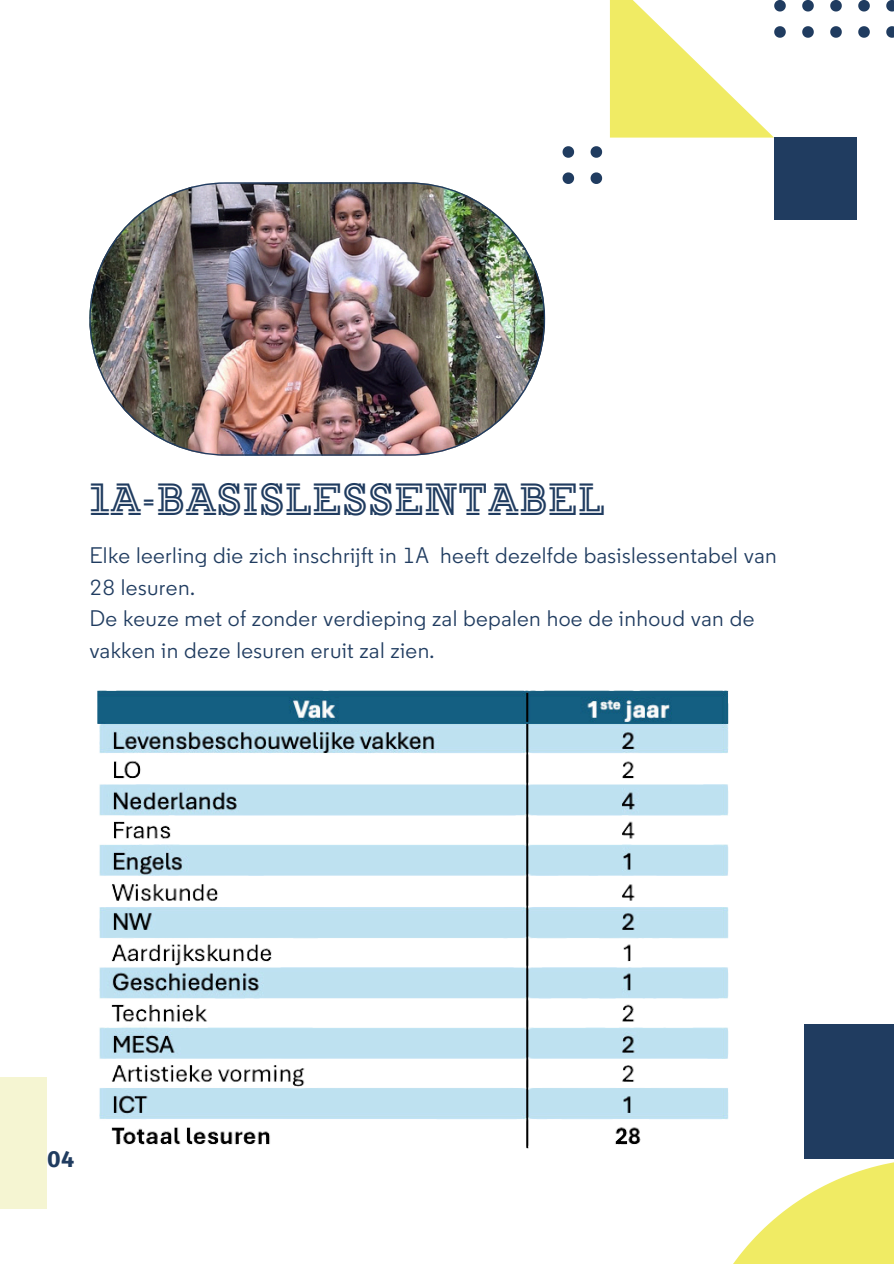
<style>
.page{position:relative;width:894px;height:1264px;background:#fff}
.page>*{position:absolute;margin:0;border:0;box-sizing:border-box;transform-origin:0 0}
.t1{font:700 45px "Regular Inline";letter-spacing:.02em;color:#203c60}
.t2{font:700 23.25px "Fira Sans";color:#203c60}
.t3{font:22.5px/31.5px "Regular";letter-spacing:.015em;color:#203c60}
</style>
<div class="page">
<div style="left:0;top:1077px;width:46px;height:131px;background:#f5f5d2"></div>
<div style="left:773px;top:138px;width:83px;height:82px;background:#203c60"></div>
<svg style="left:886px;top:26px;width:7px;height:12px"></svg>
<svg style="left:858px;top:26px;width:11px;height:12px"></svg>
<svg style="left:830px;top:26px;width:11px;height:12px"></svg>
<svg style="left:802px;top:26px;width:11px;height:12px"></svg>
<svg style="left:886px;top:0;width:7px;height:12px"></svg>
<svg style="left:590px;top:172px;width:12px;height:12px"></svg>
<svg style="left:562px;top:172px;width:12px;height:12px"></svg>
<svg style="left:590px;top:146px;width:12px;height:12px"></svg>
<svg style="left:562px;top:146px;width:12px;height:12px"></svg>
<svg style="left:858px;top:0;width:11px;height:12px"></svg>
<svg style="left:830px;top:0;width:11px;height:12px"></svg>
<svg style="left:802px;top:0;width:11px;height:12px"></svg>
<svg style="left:609px;top:0;width:176px;height:138px"></svg>
<div style="left:804px;top:1024px;width:89px;height:134px;background:#203c60"></div>
<svg style="left:734px;top:1158px;width:159px;height:105px"></svg>
<img style="left:89px;top:182px;width:456px;height:273px">
<img style="left:97px;top:690px;width:650px;height:470px">
<p class="t1" style="left:89px;top:472px;width:516px">1A-BASISLESSENTABEL</p>
<h1 class="t3" style="left:89px;top:539px;width:688px">Elke leerling die zich inschrijft in 1A heeft dezelfde basislessentabel van<br>28 lesuren.</h1>
<p class="t3" style="left:89px;top:602px;width:666px">De keuze met of zonder verdieping zal bepalen hoe de inhoud van de vakken in deze lesuren eruit zal zien.</p>
<p class="t2" style="left:47px;top:1145px;width:29px">04</p>
</div>
